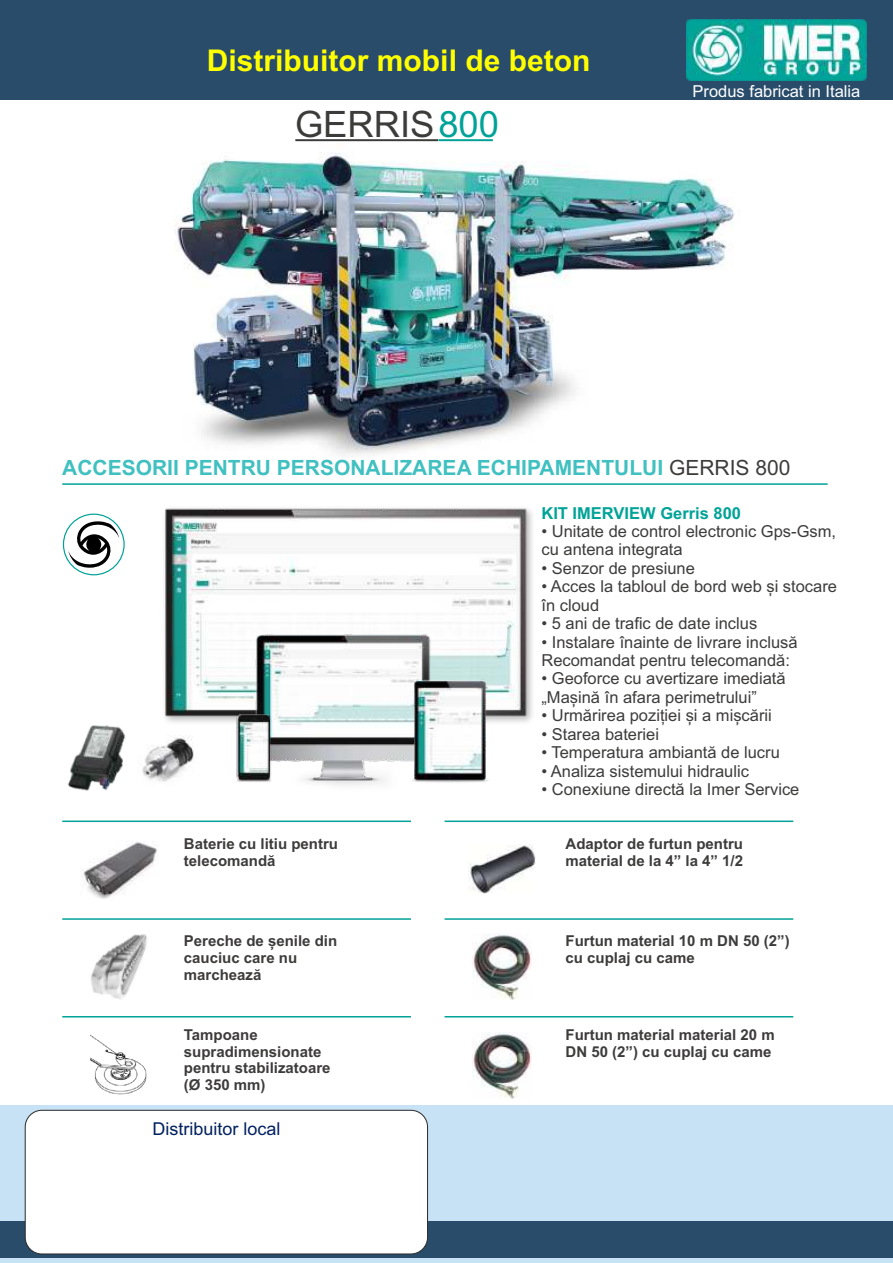
<style>
.page{position:relative;width:893px;height:1263px;background:#fff}
.page>*{position:absolute;margin:0;border:0;box-sizing:border-box;transform-origin:0 0}
.t1{font:36.45px "Arial";color:#3c3c3b}
.t2{font:700 30px "Arial";color:#ff0}
.t3{font:700 21px "Arial";color:#40c0c0}
.t4{font:17.7px "Arial";color:#002060}
.t5{font:16.5px/18.5px "Arial";color:#3d3c3b}
.t6{font:16.5px "Arial";color:#fff}
.t7{font:700 16.5px "Arial";color:#00a397}
.t8{font:700 15px/16.8px "Arial";color:#3d3c3b}
.s1{color:#00a297}
.s2{font-weight:400;color:#3d3c3b}
</style>
<div class="page">
<img style="left:174px;top:152px;width:561px;height:303px">
<div style="left:0;top:1105px;width:893px;height:158px;background:#c7e1f5"></div>
<div style="left:0;top:0;width:893px;height:99px;background:#294c6a"></div>
<div style="left:0;top:1221px;width:893px;height:36px;background:#294c6a"></div>
<img style="left:686px;top:19px;width:181px;height:61px">
<img style="left:81px;top:841px;width:76px;height:58px">
<img style="left:469px;top:844px;width:66px;height:50px">
<img style="left:91px;top:934px;width:56px;height:65px">
<img style="left:473px;top:933px;width:58px;height:66px">
<img style="left:90px;top:1035px;width:57px;height:60px">
<img style="left:473px;top:1033px;width:58px;height:65px">
<div style="left:63px;top:514px;width:62px;height:61px;border:1px solid #00a297;border-radius:50%"></div>
<svg style="left:68px;top:520px;width:51px;height:48px"></svg>
<hr style="left:62px;top:820px;width:349px;height:2px;background:#00a297">
<hr style="left:445px;top:820px;width:348px;height:2px;background:#00a297">
<hr style="left:62px;top:918px;width:349px;height:2px;background:#00a297">
<hr style="left:445px;top:918px;width:348px;height:2px;background:#00a297">
<hr style="left:62px;top:1016px;width:349px;height:1px;background:#00a297">
<hr style="left:445px;top:1016px;width:348px;height:1px;background:#00a297">
<hr style="left:62px;top:483px;width:766px;height:2px;background:#00a297">
<img style="left:67px;top:725px;width:59px;height:66px">
<img style="left:142px;top:743px;width:52px;height:39px">
<img style="left:164px;top:508px;width:369px;height:235px">
<img style="left:245px;top:624px;width:194px;height:162px">
<img style="left:232px;top:707px;width:44px;height:79px">
<img style="left:391px;top:674px;width:118px;height:112px">
<hr style="left:295px;top:139px;width:143px;height:2px;background:#3c3c3b">
<hr style="left:438px;top:139px;width:55px;height:2px;background:#00a297">
<div style="left:25px;top:1110px;width:403px;height:144px;background:#fff;border:1px solid #2b2a29;border-radius:17px"></div>
<h2 class="t2" style="left:207px;top:49px;width:385px">Distribuitor mobil de beton</h2>
<h1 class="t1" style="left:295px;top:110px;width:205px">GERRIS<span class="s1">800</span></h1>
<p class="t6" style="left:693px;top:85px;width:169px">Produs fabricat in Italia</p>
<p class="t3" style="left:62px;top:459px;width:730px">ACCESORII PENTRU PERSONALIZAREA ECHIPAMENTULUI <span class="s2">GERRIS 800</span></p>
<p class="t7" style="left:541px;top:506px;width:201px">KIT IMERVIEW Gerris 800</p>
<p class="t5" style="left:541px;top:523px;width:296px">• Unitate de control electronic Gps-Gsm, cu antena integrata</p>
<p class="t5" style="left:541px;top:560px;width:155px">• Senzor de presiune</p>
<p class="t5" style="left:541px;top:579px;width:297px">• Acces la tabloul de bord web și stocare în cloud</p>
<p class="t5" style="left:541px;top:616px;width:217px">• 5 ani de trafic de date inclus</p>
<p class="t5" style="left:541px;top:634px;width:258px">• Instalare înainte de livrare inclusă<br>Recomandat pentru telecomandă:</p>
<p class="t5" style="left:541px;top:671px;width:246px">• Geoforce cu avertizare imediată „Mașină în afara perimetrului”</p>
<p class="t5" style="left:541px;top:708px;width:232px">• Urmărirea poziției și a mișcării</p>
<p class="t5" style="left:541px;top:726px;width:119px">• Starea bateriei</p>
<p class="t5" style="left:541px;top:745px;width:240px">• Temperatura ambiantă de lucru</p>
<p class="t5" style="left:541px;top:763px;width:209px">• Analiza sistemului hidraulic</p>
<p class="t5" style="left:541px;top:781px;width:259px">• Conexiune directă la Imer Service</p>
<p class="t8" style="left:184px;top:837px;width:156px">Baterie cu litiu pentru telecomandă</p>
<p class="t8" style="left:565px;top:837px;width:179px">Adaptor de furtun pentru material de la 4” la 4” 1/2</p>
<p class="t8" style="left:184px;top:934px;width:155px">Pereche de șenile din cauciuc care nu marchează</p>
<p class="t8" style="left:565px;top:934px;width:226px">Furtun material 10 m DN 50 (2”) cu cuplaj cu came</p>
<p class="t8" style="left:184px;top:1027px;width:148px">Tampoane supradimensionate pentru stabilizatoare (Ø 350 mm)</p>
<p class="t8" style="left:565px;top:1027px;width:211px">Furtun material material 20 m<br>DN 50 (2”) cu cuplaj cu came</p>
<p class="t4" style="left:153px;top:1122px;width:130px">Distribuitor local</p>
</div>
